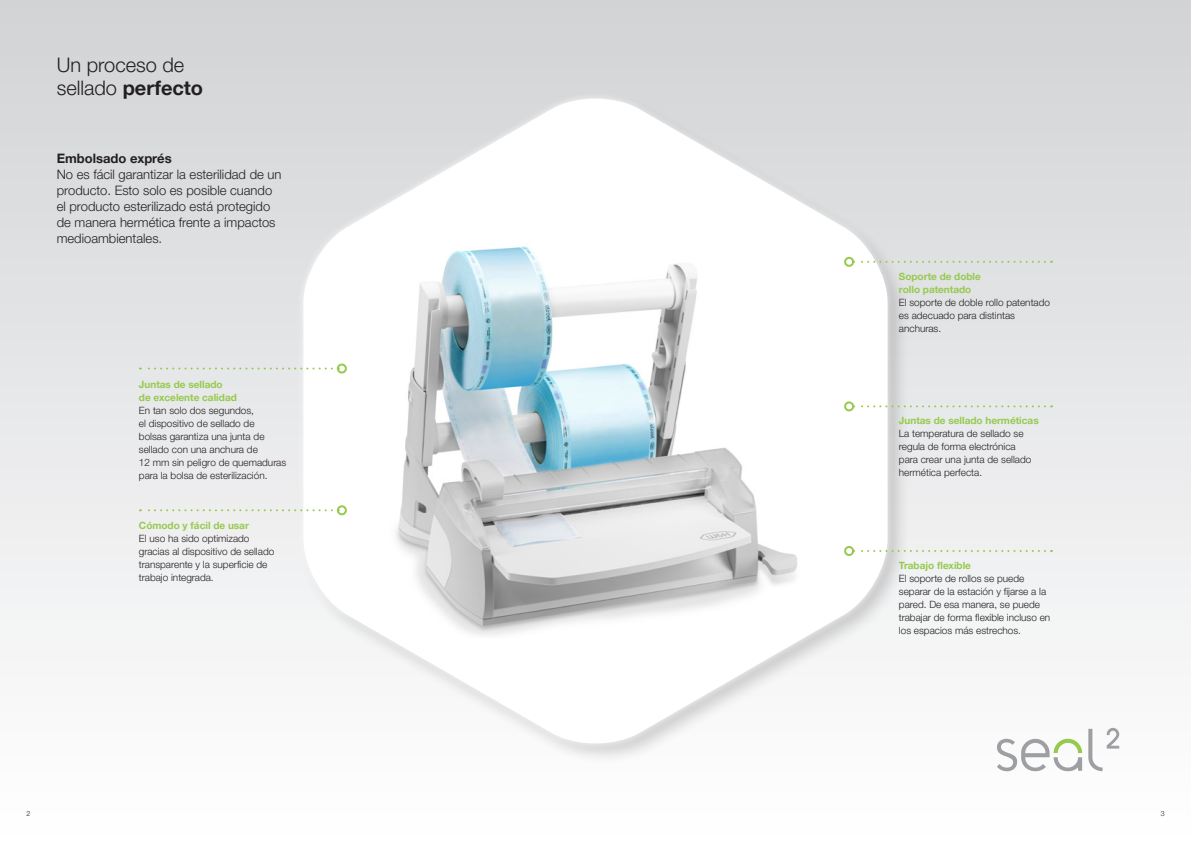
<style>
.page{position:relative;width:1191px;height:842px;background:#fff}
.page>*{position:absolute;margin:0;border:0;box-sizing:border-box;transform-origin:0 0}
.t1{font:700 20px "Helvetica Neue World 75";color:#231f20}
.t2{font:20px "Helvetica Neue World 45 Lt";color:#231f20}
.t3{font:13px/16px "Helvetica Neue World 45 Lt";color:#231f20}
.t4{font:700 13px "Helvetica Neue World 75";color:#231f20}
.t5{font:10px/13px "Helvetica Neue World 45 Lt";color:#231f20}
.t6{font:700 10px/13px "Helvetica Neue World 75";color:#96ca4e}
.t7{font:7px "Helvetica Neue World 45 Lt";color:#231f20}
.s1{font-family:"Helvetica Neue World 45 Lt";font-weight:400}
</style>
<div class="page">
<div style="left:0;top:0;width:1191px;height:842px;background:linear-gradient(to bottom,#d2d3d5,#fff)"></div>
<div style="left:298px;top:94px;width:611px;height:671px;background:#231f20;opacity:.2"></div>
<div style="left:296px;top:92px;width:598px;height:658px;background:#fff;opacity:.75"></div>
<svg style="left:303px;top:95px;width:584px;height:652px"></svg>
<img style="left:382px;top:225px;width:438px;height:413px">
<svg style="left:140px;top:368px;width:192px;height:2px"></svg>
<div style="left:337px;top:364px;width:10px;height:10px;border:2px solid #96ca4e;border-radius:50%"></div>
<svg style="left:854px;top:261px;width:191px;height:2px"></svg>
<div style="left:844px;top:257px;width:10px;height:10px;border:2px solid #96ca4e;border-radius:50%"></div>
<svg style="left:854px;top:550px;width:191px;height:2px"></svg>
<div style="left:844px;top:546px;width:10px;height:10px;border:2px solid #96ca4e;border-radius:50%"></div>
<svg style="left:140px;top:509px;width:192px;height:2px"></svg>
<div style="left:337px;top:505px;width:10px;height:10px;border:2px solid #96ca4e;border-radius:50%"></div>
<svg style="left:854px;top:405px;width:191px;height:2px"></svg>
<div style="left:844px;top:401px;width:10px;height:10px;border:2px solid #96ca4e;border-radius:50%"></div>
<svg style="left:1088px;top:728px;width:31px;height:43px"></svg>
<svg style="left:997px;top:739px;width:85px;height:32px"></svg>
<h1 class="t2" style="left:57px;top:53px;width:129px">Un proceso de</h1>
<h1 class="t1" style="left:57px;top:76px;width:148px"><span class="s1">sellado</span> perfecto</h1>
<h2 class="t4" style="left:57px;top:151px;width:116px">Embolsado exprés</h2>
<h2 class="t3" style="left:57px;top:167px;width:226px">No es fácil garantizar la esterilidad de un producto. Esto solo es posible cuando el producto esterilizado está protegido de manera hermética frente a impactos medioambientales.</h2>
<p class="t6" style="left:139px;top:378px;width:99px">Juntas de sellado de excelente calidad</p>
<p class="t5" style="left:139px;top:404px;width:149px">En tan solo dos segundos,<br>el dispositivo de sellado de<br>bolsas garantiza una junta de sellado con una anchura de<br>12 mm sin peligro de quemaduras para la bolsa de esterilización.</p>
<p class="t6" style="left:139px;top:519px;width:111px">Cómodo y fácil de usar</p>
<p class="t5" style="left:139px;top:532px;width:137px">El uso ha sido optimizado gracias al dispositivo de sellado transparente y la superficie de trabajo integrada.</p>
<p class="t6" style="left:899px;top:270px;width:84px">Soporte de doble rollo patentado</p>
<p class="t5" style="left:899px;top:296px;width:153px">El soporte de doble rollo patentado es adecuado para distintas anchuras.</p>
<p class="t6" style="left:899px;top:414px;width:141px">Juntas de sellado herméticas</p>
<p class="t5" style="left:899px;top:427px;width:134px">La temperatura de sellado se regula de forma electrónica para crear una junta de sellado hermética perfecta.</p>
<p class="t6" style="left:899px;top:559px;width:74px">Trabajo flexible</p>
<p class="t5" style="left:899px;top:572px;width:153px">El soporte de rollos se puede separar de la estación y fijarse a la pared. De esa manera, se puede trabajar de forma flexible incluso en los espacios más estrechos.</p>
<p class="t7" style="left:26px;top:810px;width:5px">2</p>
<p class="t7" style="left:1160px;top:810px;width:5px">3</p>
</div>
